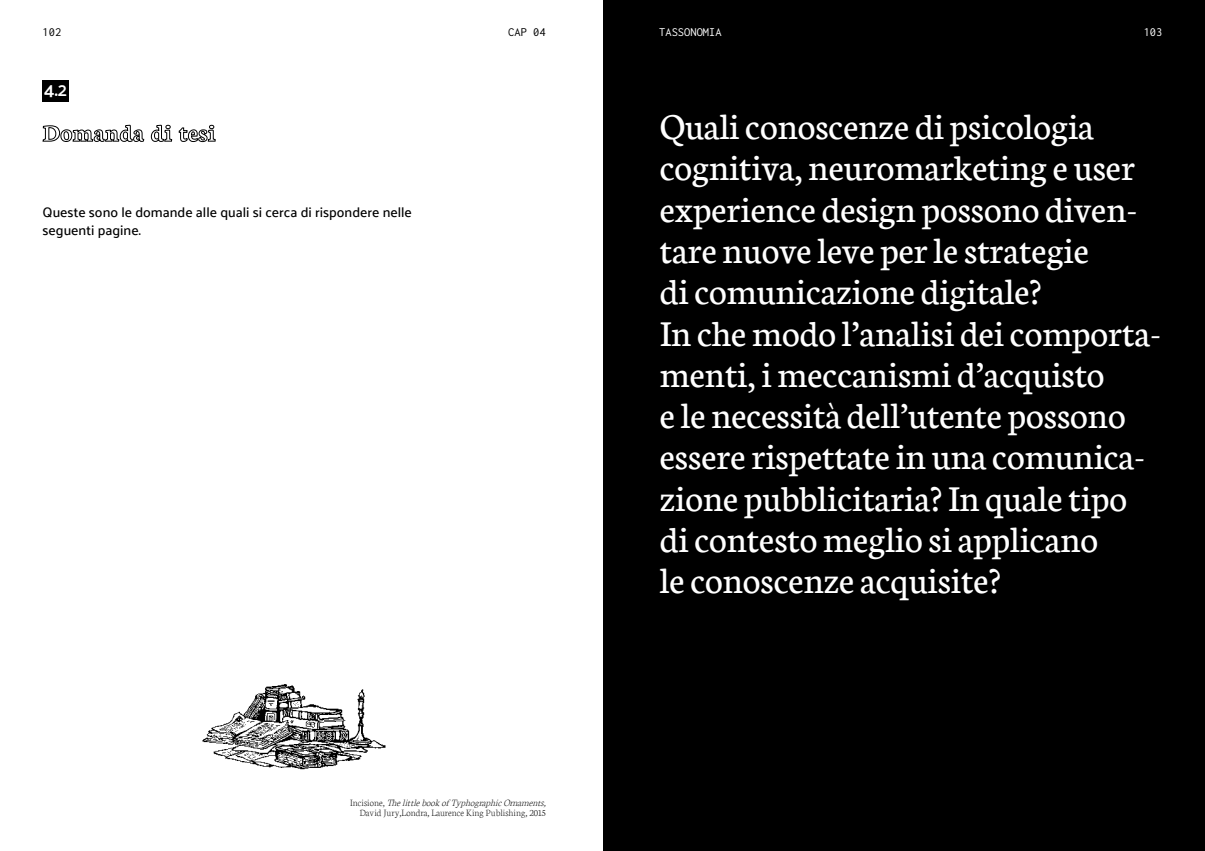
<style>
.page{position:relative;width:1205px;height:851px;background:#fff}
.page>*{position:absolute;margin:0;border:0;box-sizing:border-box;transform-origin:0 0}
.t1{font:38.75px/41.2px "Neuton";color:#fff}
.t2{font:600 18.75px "Palanquin";color:#fff}
.t3{font:500 13.75px/18.8px "Palanquin";color:#000}
.t4{font:12.5px "Inconsolata";color:#fff}
.t5{font:12.5px "Inconsolata";color:#000}
.t6{font:200 10px/10px "Neuton";color:#000;text-align:right}
.s1{font-style:italic}
</style>
<div class="page">
<svg style="left:42px;top:124px;width:174px;height:19px"></svg>
<div style="left:43px;top:80px;width:26px;height:21px;background:#000"></div>
<div style="left:603px;top:0;width:602px;height:850px;background:#000"></div>
<img style="left:202px;top:684px;width:184px;height:86px">
<p class="t5" style="left:43px;top:24px;width:20px">102</p>
<p class="t5" style="left:508px;top:24px;width:39px">CAP 04</p>
<p class="t2" style="left:44px;top:79px;width:25px">4.2</p>
<p class="t3" style="left:43px;top:202px;width:371px">Queste sono le domande alle quali si cerca di rispondere nelle seguenti pagine.</p>
<p class="t6" style="left:350px;top:797px;width:200px">I n c i s i o n e , <span class="s1">Thelittlebookof TyphographicOrnaments,<br></span>David Jury,Londra, Laurence King Publishing, 2015</p>
<p class="t4" style="left:659px;top:24px;width:64px">TASSONOMIA</p>
<p class="t4" style="left:1143px;top:24px;width:20px">103</p>
<p class="t1" style="left:660px;top:106px;width:503px">Quali conoscenze di psicologia cognitiva, neuromarketing e user experience design possono diven&shy;tare nuove leve per le strategie<br>di comunicazione digitale?<br>In che modo l’analisi dei comporta&shy;menti, i meccanismi d’acquisto<br>e le necessità dell’utente possono essere rispettate in una comunica&shy;zione pubblicitaria? In quale tipo di contesto meglio si applicano<br>le conoscenze acquisite?</p>
</div>
